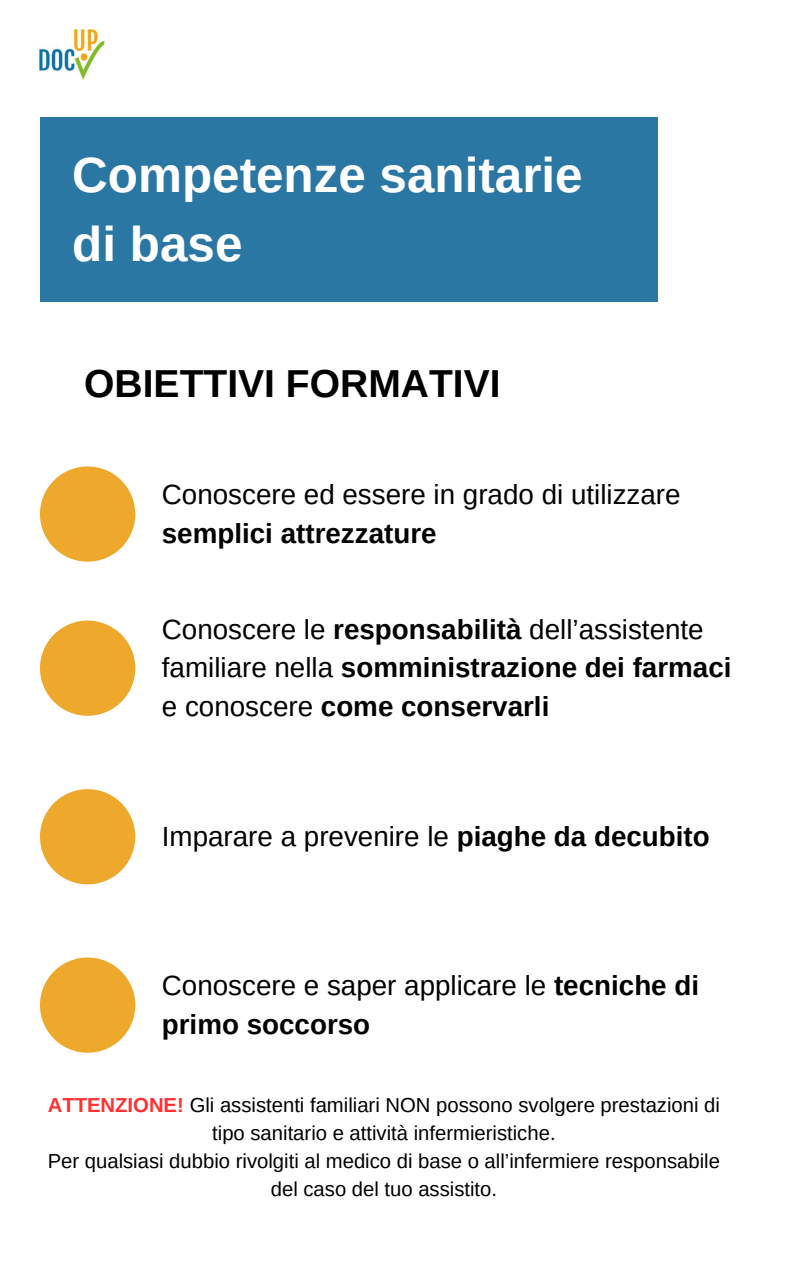
<style>
.page{position:relative;width:794px;height:1266px;background:#fff}
.page>*{position:absolute;margin:0;border:0;box-sizing:border-box;transform-origin:0 0}
.t1{font:700 49.35px/68.9px "Arimo";color:#fff}
.t2{font:700 39px "Arimo";color:#000}
.t3{font:700 27.75px/38.8px "Arimo";color:#000}
.t4{font:27.75px/38.8px "Arimo";color:#000}
.t5{font:20.25px/28.1px "Arimo";color:#000;text-align:center}
.s1{font-weight:400}
.s2{font-weight:700}
.s3{font-weight:700;color:#ff3131}
</style>
<div class="page">
<img style="left:40px;top:29px;width:64px;height:50px">
<div style="left:40px;top:117px;width:616px;height:184px;background:#2a77a3"></div>
<svg style="left:40px;top:466px;width:95px;height:95px"></svg>
<svg style="left:40px;top:789px;width:95px;height:95px"></svg>
<svg style="left:40px;top:620px;width:95px;height:95px"></svg>
<svg style="left:40px;top:957px;width:95px;height:95px"></svg>
<h1 class="t1" style="left:72px;top:140px;width:511px">Competenze sanitarie di base</h1>
<h2 class="t2" style="left:84px;top:362px;width:417px">OBIETTIVI FORMATIVI</h2>
<h3 class="t4" style="left:162px;top:475px;width:520px">Conoscere ed essere in grado di utilizzare</h3>
<h3 class="t3" style="left:162px;top:514px;width:276px">semplici attrezzature</h3>
<h3 class="t3" style="left:162px;top:609px;width:571px"><span class="s1">Conoscere le</span> responsabilità <span class="s1">dell’assistente familiare nella</span> somministrazione dei farmaci <span class="s1">e conoscere</span> come conservarli</h3>
<h3 class="t4" style="left:162px;top:817px;width:549px">Imparare a prevenire le <span class="s2">piaghe da decubito</span></h3>
<h3 class="t4" style="left:162px;top:966px;width:538px">Conoscere e saper applicare le <span class="s2">tecniche di primo soccorso</span></h3>
<p class="t5" style="left:48px;top:1091px;width:673px"><span class="s3">ATTENZIONE!</span> Gli assistenti familiari NON possono svolgere prestazioni di tipo sanitario e attività infermieristiche.<br>Per qualsiasi dubbio rivolgiti al medico di base o all’infermiere responsabile del caso del tuo assistito.</p>
</div>
